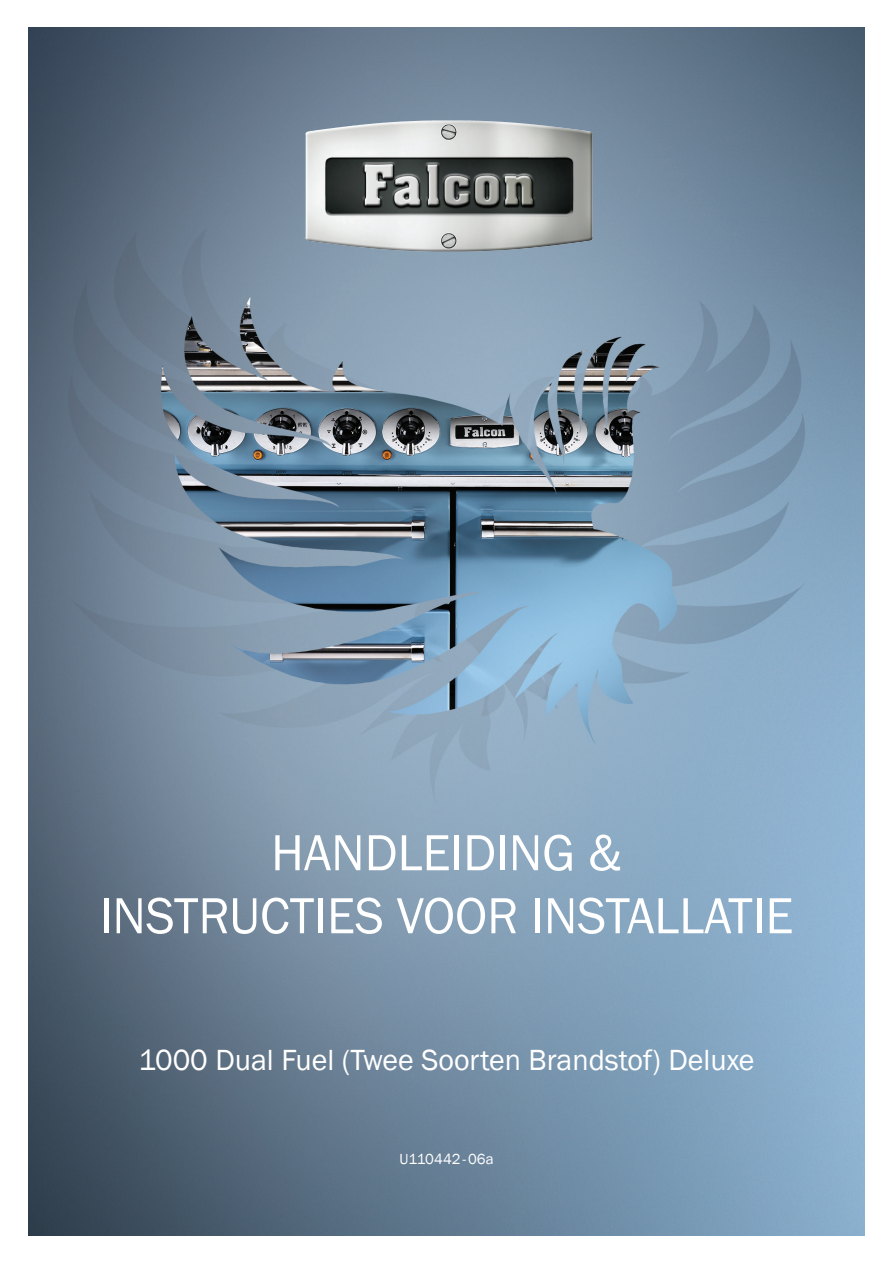
<style>
.page{position:relative;width:893px;height:1263px;background:#fff}
.page>*{position:absolute;margin:0;border:0;box-sizing:border-box;transform-origin:0 0}
.t1{font:52.5px/63px "Franklin Gothic";color:#fff;text-align:center}
.t2{font:30px "Franklin Gothic";color:#fff}
.Body_centre{font:15px "Franklin Gothic";color:#fff}
</style>
<div class="page">
<img style="left:28px;top:27px;width:837px;height:1209px">
<img style="left:305px;top:120px;width:127px;height:131px">
<p class="t1" style="left:100px;top:822px;width:695px">HANDLEIDING &amp;<br>INSTRUCTIES VOOR INSTALLATIE</p>
<p class="t2" style="left:139px;top:1042px;width:617px">1000 Dual Fuel (Twee Soorten Brandstof) Deluxe</p>
<p class="Body_centre" style="left:399px;top:1149px;width:96px">U110442-06a</p>
</div>
